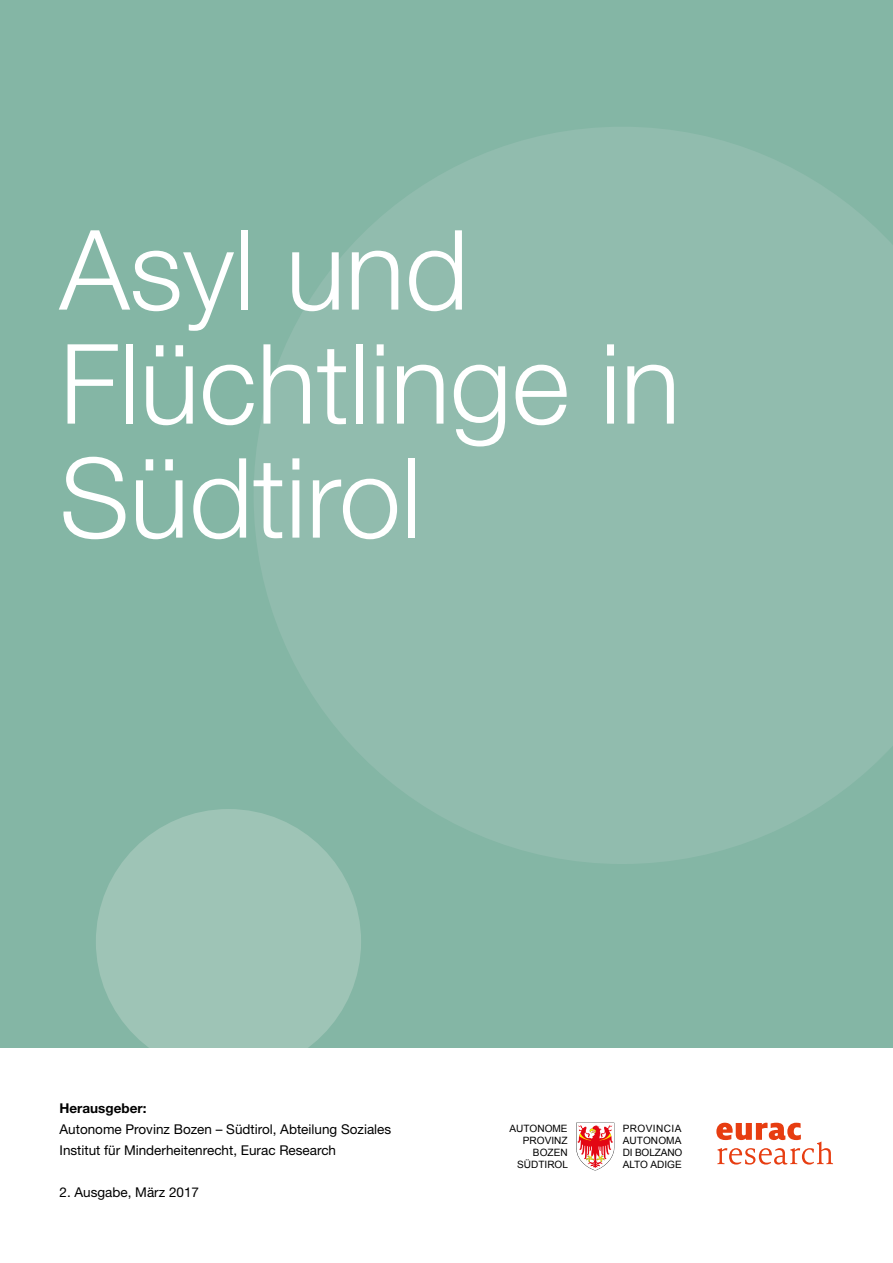
<style>
.page{position:relative;width:893px;height:1263px;background:#fff}
.page>*{position:absolute;margin:0;border:0;box-sizing:border-box;transform-origin:0 0}
.t1{font:300 111px/114px "Helvetica Neue LT Std";color:#fff}
.t2{font:13.5px/21px "Helvetica Neue LT Std";color:#000}
.t3{font:700 13.5px "Helvetica Neue LT Std";color:#000}
.t4{font:10.05px/12.1px "Arial";color:#000;text-align:right}
</style>
<div class="page">
<div style="left:0;top:0;width:893px;height:1050px;background:#84b6a5"></div>
<svg style="left:254px;top:127px;width:639px;height:737px;fill:#91bcae"></svg>
<div style="left:96px;top:809px;width:265px;height:265px;background:#9ec4b6;border-radius:50%"></div>
<div style="left:0;top:1048px;width:893px;height:215px;background:#fff"></div>
<svg style="left:576px;top:1123px;width:38px;height:47px"></svg>
<svg style="left:716px;top:1123px;width:117px;height:41px"></svg>
<h1 class="t1" style="left:60px;top:211px;width:622px">Asyl und<br>Flüchtlinge in<br>Südtirol</h1>
<p class="t3" style="left:60px;top:1100px;width:89px">Herausgeber:</p>
<p class="t2" style="left:60px;top:1119px;width:333px">Autonome Provinz Bozen – Südtirol, Abteilung Soziales<br>Institut für Minderheitenrecht, Eurac Research</p>
<p class="t2" style="left:60px;top:1182px;width:141px">2. Ausgabe, März 2017</p>
<p class="t4" style="left:510px;top:1122px;width:60px">AUTONOME<br>PROVINZ<br>BOZEN<br>SÜDTIROL</p>
<p class="t4" style="left:623px;top:1122px;width:61px;text-align:justify">PROVINCIA AUTONOMA DI BOLZANO ALTO ADIGE</p>
</div>
